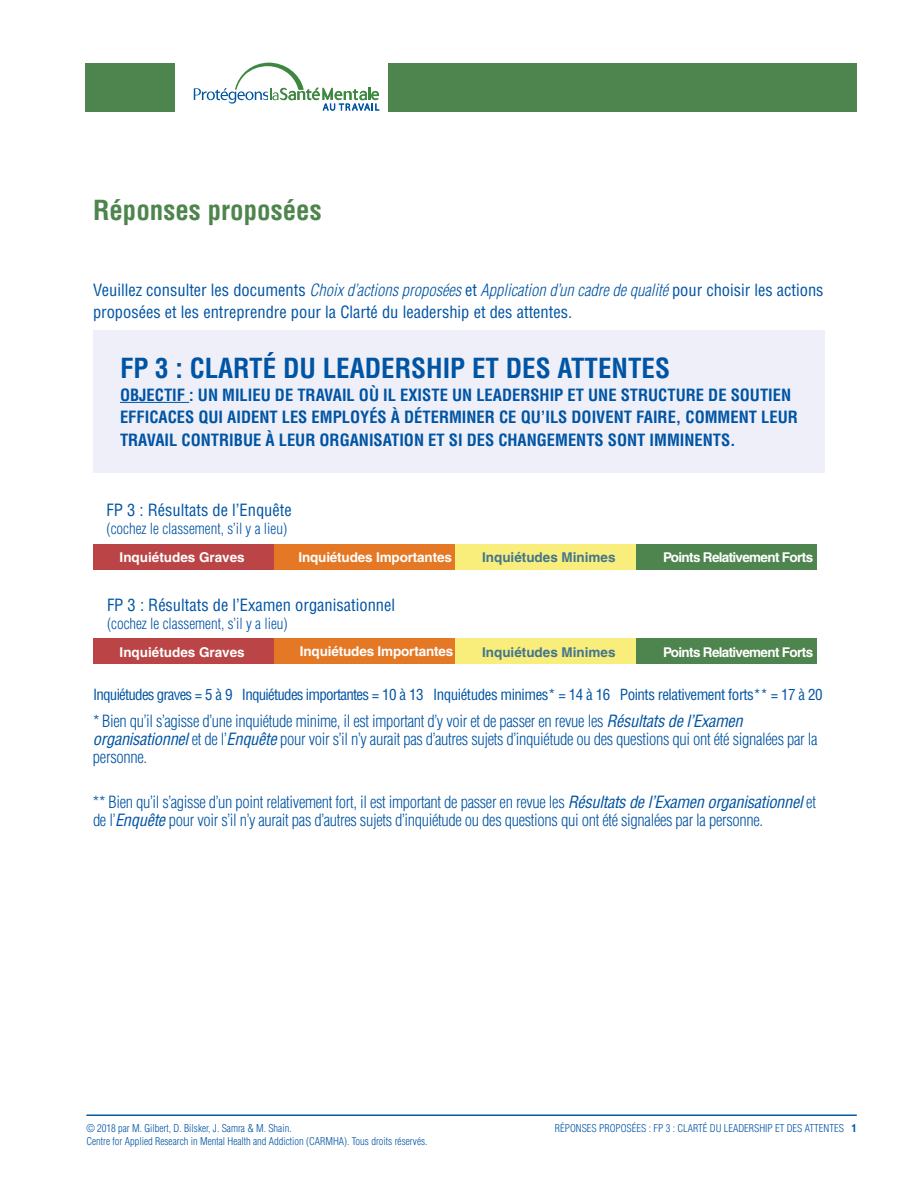
<style>
.page{position:relative;width:918px;height:1188px;background:#fff}
.page>*{position:absolute;margin:0;border:0;box-sizing:border-box;transform-origin:0 0}
.t1{font:700 condensed 27px "Helvetica";color:#0054a4}
.t2{font:700 condensed 27px "Helvetica";color:#4e844d}
.text{font:300 condensed 16.5px/17.9px "Helvetica";letter-spacing:-.02em;color:#0054a4}
.text-2{font:condensed 16.5px/21.6px "Helvetica";color:#0054a4}
.t3{font:700 condensed 16.5px/22.5px "Helvetica";color:#0054a4}
.text-3{font:condensed 15px "Helvetica";letter-spacing:-.03em;color:#0054a4}
.text-4{font:300 condensed 15px "Helvetica";color:#0054a4}
.t4{font:700 13.5px "Helvetica";letter-spacing:-.01em;color:#fff}
.t5{font:700 13.5px "Helvetica";letter-spacing:-.05em;color:#fff}
.t6{font:700 13.5px "Helvetica";color:#41768c}
.t7{font:300 condensed 10.5px "Helvetica";color:#0054a4}
.s1{font-weight:300;font-style:italic}
.s2{font-weight:400;font-style:italic}
.s3{font-weight:700}
</style>
<div class="page">
<svg style="left:194px;top:63px;width:185px;height:48px"></svg>
<div style="left:389px;top:64px;width:468px;height:48px;background:#4e844d"></div>
<div style="left:85px;top:64px;width:90px;height:48px;background:#4e844d"></div>
<hr style="left:86px;top:1114px;width:771px;height:2px;background:#0559a4">
<div style="left:93px;top:331px;width:732px;height:142px;background:#eeeff8"></div>
<hr style="left:120px;top:402px;width:69px;height:1px;background:#0054a4">
<div style="left:93px;top:544px;width:181px;height:25px;background:#bb4546"></div>
<div style="left:274px;top:544px;width:181px;height:25px;background:#e57825"></div>
<div style="left:455px;top:544px;width:181px;height:25px;background:#f9ed7c"></div>
<div style="left:636px;top:544px;width:181px;height:25px;background:#4e844d"></div>
<div style="left:93px;top:639px;width:181px;height:25px;background:#bb4546"></div>
<div style="left:274px;top:639px;width:181px;height:25px;background:#e57825"></div>
<div style="left:455px;top:639px;width:181px;height:25px;background:#f9ed7c"></div>
<div style="left:636px;top:639px;width:181px;height:25px;background:#4e844d"></div>
<p class="t2" style="left:93px;top:194px;width:230px">Réponses proposées</p>
<p class="text-2" style="left:93px;top:279px;width:732px">Veuillez consulter les documents <span class="s1">Choix d’actions proposées</span> et <span class="s1">Application d’un cadre de qualité</span> pour choisir les actions proposées et les entreprendre pour la Clarté du leadership et des attentes.</p>
<p class="t1" style="left:120px;top:352px;width:552px">FP 3 : CLARTÉ DU LEADERSHIP ET DES ATTENTES</p>
<p class="t3" style="left:120px;top:384px;width:679px">OBJECTIF : UN MILIEU DE TRAVAIL OÙ IL EXISTE UN LEADERSHIP ET UNE STRUCTURE DE SOUTIEN<br>EFFICACES QUI AIDENT LES EMPLOYÉS À DÉTERMINER CE QU’ILS DOIVENT FAIRE, COMMENT LEUR<br>TRAVAIL CONTRIBUE À LEUR ORGANISATION ET SI DES CHANGEMENTS SONT IMMINENTS.</p>
<p class="text-2" style="left:107px;top:499px;width:187px">FP 3 : Résultats de l’Enquête</p>
<p class="text-4" style="left:107px;top:520px;width:182px">(cochez le classement, s’il y a lieu)</p>
<p class="t4" style="left:120px;top:549px;width:127px">Inquiétudes Graves</p>
<p class="t4" style="left:298px;top:549px;width:155px">Inquiétudes Importantes</p>
<p class="t6" style="left:482px;top:549px;width:135px">Inquiétudes Minimes</p>
<p class="t5" style="left:663px;top:549px;width:152px">Points Relativement Forts</p>
<p class="text-2" style="left:107px;top:593px;width:290px">FP 3 : Résultats de l’Examen organisationnel</p>
<p class="text-4" style="left:107px;top:614px;width:182px">(cochez le classement, s’il y a lieu)</p>
<p class="t4" style="left:120px;top:644px;width:127px">Inquiétudes Graves</p>
<p class="t4" style="left:300px;top:643px;width:155px">Inquiétudes Importantes</p>
<p class="t6" style="left:482px;top:644px;width:135px">Inquiétudes Minimes</p>
<p class="t5" style="left:663px;top:644px;width:152px">Points Relativement Forts</p>
<p class="text-3" style="left:93px;top:685px;width:731px">Inquiétudes graves = 5 à 9 Inquiétudes importantes = 10 à 13 Inquiétudes minimes* = 14 à 16 Points relativement forts** = 17 à 20</p>
<p class="text" style="left:93px;top:712px;width:726px">* Bien qu’il s’agisse d’une inquiétude minime, il est important d’y voir et de passer en revue les <span class="s2">Résultats de l’Examen organisationnel</span> et de l’<span class="s2">Enquête</span> pour voir s’il n’y aurait pas d’autres sujets d’inquiétude ou des questions qui ont été signalées par la personne.</p>
<p class="text" style="left:93px;top:793px;width:725px">** Bien qu’il s’agisse d’un point relativement fort, il est important de passer en revue les <span class="s2">Résultats de l’Examen organisationnel</span> et de l’<span class="s2">Enquête</span> pour voir s’il n’y aurait pas d’autres sujets d’inquiétude ou des questions qui ont été signalées par la personne.</p>
<p class="t7" style="left:86px;top:1122px;width:207px">© 2018 par M. Gilbert, D. Bilsker, J. Samra &amp; M. Shain.</p>
<p class="t7" style="left:555px;top:1122px;width:303px">RÉPONSES PROPOSÉES : FP 3 : CLARTÉ DU LEADERSHIP ET DES ATTENTES <span class="s3">1</span></p>
<p class="t7" style="left:86px;top:1135px;width:343px">Centre for Applied Research in Mental Health and Addiction (CARMHA). Tous droits réservés.</p>
</div>
